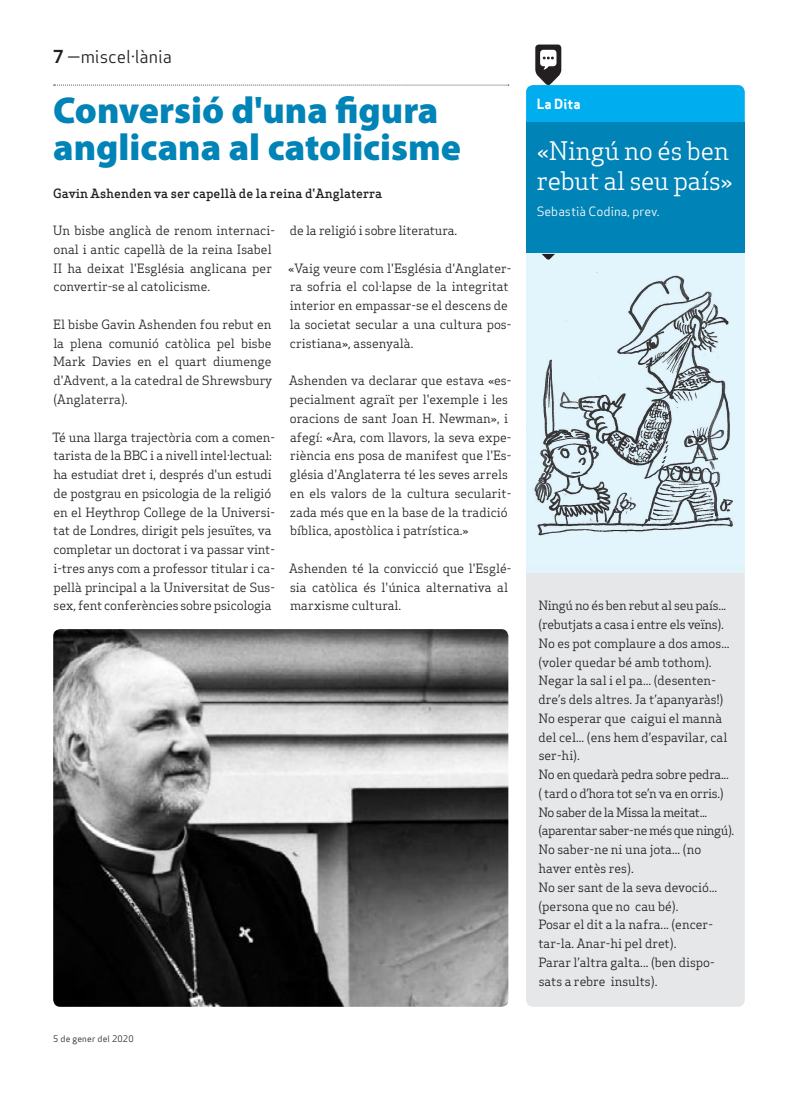
<style>
.page{position:relative;width:798px;height:1099px;background:#fff}
.page>*{position:absolute;margin:0;border:0;box-sizing:border-box;transform-origin:0 0}
.Titulars{font:900 37.5px/37.5px "Myriad Pro";color:#0083b6}
.Subtitol_Secció{font:25px/30px "Apex Serif";letter-spacing:-.01em;color:#fff}
.Capçalera{font:17.5px "Apex Sans Book T";color:#231f20}
.Titular_Secció_Petit{font:13.75px "Apex Sans Bold T";color:#fff}
.Text_General{font:12.5px/18.8px "Apex Serif";color:#231f20}
.Text_General-2{font:12.5px/18.8px "Apex Serif";letter-spacing:-.02em;color:#231f20}
.Text_General-3{font:12.5px/18.8px "Apex Serif";letter-spacing:-.03em;color:#231f20}
.Autors{font:500 12.5px "Apex Serif";color:#231f20}
.Titulars-2{font:12.5px "Apex Sans Book T";color:#fff}
.Data_Peu{font:8.75px "Apex Sans Book T";letter-spacing:.02em;color:#231f20}
.s1{font-family:"Apex Sans Bold T"}
.s2{font-family:"Apex Sans Book T"}
</style>
<div class="page">
<svg style="left:54px;top:85px;width:454px;height:1px"></svg>
<img style="left:53px;top:629px;width:455px;height:377px">
<div style="left:526px;top:573px;width:218px;height:433px;background:#e6e7e9"></div>
<div style="left:526px;top:123px;width:218px;height:131px;background:#0083b6"></div>
<div style="left:526px;top:254px;width:218px;height:319px;background:#e1f4fc"></div>
<img style="left:534px;top:254px;width:199px;height:282px">
<svg style="left:541px;top:254px;width:13px;height:6px"></svg>
<svg style="left:526px;top:45px;width:218px;height:78px"></svg>
<p class="Capçalera" style="left:53px;top:46px;width:120px"><span class="s1">7</span> —miscel·lània</p>
<p class="Titulars" style="left:53px;top:90px;width:409px">Conversió d'una figura anglicana al catolicisme</p>
<p class="Autors" style="left:53px;top:185px;width:330px">Gavin Ashenden va ser capellà de la reina d'Anglaterra</p>
<p class="Text_General" style="left:53px;top:221px;width:223px">Un bisbe anglicà de renom internaci&shy;onal i antic capellà de la reina Isabel II ha deixat l'Església anglicana per convertir-se al catolicisme.</p>
<p class="Text_General" style="left:53px;top:315px;width:220px;text-align:justify">El bisbe Gavin Ashenden fou rebut en la plena comunió catòlica pel bisbe Mark Davies en el quart diumenge d'Advent, a la catedral de Shrewsbury (Anglaterra).</p>
<p class="Text_General" style="left:52px;top:427px;width:224px">Té una llarga trajectòria com a comen&shy;tarista de la BBC i a nivell intel·lectual: ha estudiat dret i, després d'un estudi de postgrau en psicologia de la religió en el Heythrop College de la Universi&shy;tat de Londres, dirigit pels jesuïtes, va completar un doctorat i va passar vint&shy;i-tres anys com a professor titular i ca&shy;pellà principal a la Universitat de Sus&shy;sex, fent conferències sobre psicologia</p>
<p class="Text_General" style="left:290px;top:221px;width:169px">de la religió i sobre literatura.</p>
<p class="Text_General" style="left:288px;top:258px;width:224px">«Vaig veure com l'Església d'Anglater&shy;ra sofria el col·lapse de la integritat interior en empassar-se el descens de la societat secular a una cultura pos&shy;cristiana», assenyalà.</p>
<p class="Text_General" style="left:289px;top:371px;width:224px">Ashenden va declarar que estava «es&shy;pecialment agraït per l'exemple i les oracions de sant Joan H. Newman», i afegí: «Ara, com llavors, la seva expe&shy;riència ens posa de manifest que l'Es&shy;glésia d'Anglaterra té les seves arrels en els valors de la cultura secularit&shy;zada més que en la base de la tradició bíblica, apostòlica i patrística.»</p>
<p class="Text_General" style="left:289px;top:558px;width:224px">Ashenden té la convicció que l'Esglé&shy;sia catòlica és l'única alternativa al marxisme cultural.</p>
<p class="Data_Peu" style="left:53px;top:1032px;width:82px">5 de gener del 2020</p>
<p class="Titular_Secció_Petit" style="left:536px;top:95px;width:45px">La Dita</p>
<p class="Subtitol_Secció" style="left:536px;top:136px;width:197px"><span class="s2">«</span>Ningú no és ben rebut al seu país<span class="s2">»</span></p>
<p class="Titulars-2" style="left:536px;top:204px;width:124px">Sebastià Codina, prev.</p>
<p class="Text_General-2" style="left:538px;top:596px;width:189px">Ningú no és ben rebut al seu país... (rebutjats a casa i entre els veïns).</p>
<p class="Text_General" style="left:538px;top:633px;width:193px">No es pot complaure a dos amos... (voler quedar bé amb tothom).</p>
<p class="Text_General" style="left:538px;top:671px;width:186px">Negar la sal i el pa... (desenten&shy;dre’s dels altres. Ja t’apanyaràs!)</p>
<p class="Text_General" style="left:538px;top:708px;width:190px">No esperar que caigui el mannà del cel... (ens hem d’espavilar, cal ser-hi).</p>
<p class="Text_General-2" style="left:538px;top:765px;width:192px">No en quedarà pedra sobre pedra... ( tard o d’hora tot se’n va en orris.)</p>
<p class="Text_General-3" style="left:538px;top:802px;width:197px">No saber de la Missa la meitat... (aparentar saber-ne més que ningú).</p>
<p class="Text_General" style="left:538px;top:840px;width:164px">No saber-ne ni una jota... (no haver entès res).</p>
<p class="Text_General" style="left:538px;top:877px;width:180px">No ser sant de la seva devoció... (persona que no cau bé).</p>
<p class="Text_General" style="left:538px;top:915px;width:176px">Posar el dit a la nafra... (encer&shy;tar-la. Anar-hi pel dret).</p>
<p class="Text_General" style="left:538px;top:952px;width:178px">Parar l’altra galta... (ben dispo&shy;sats a rebre insults).</p>
</div>
